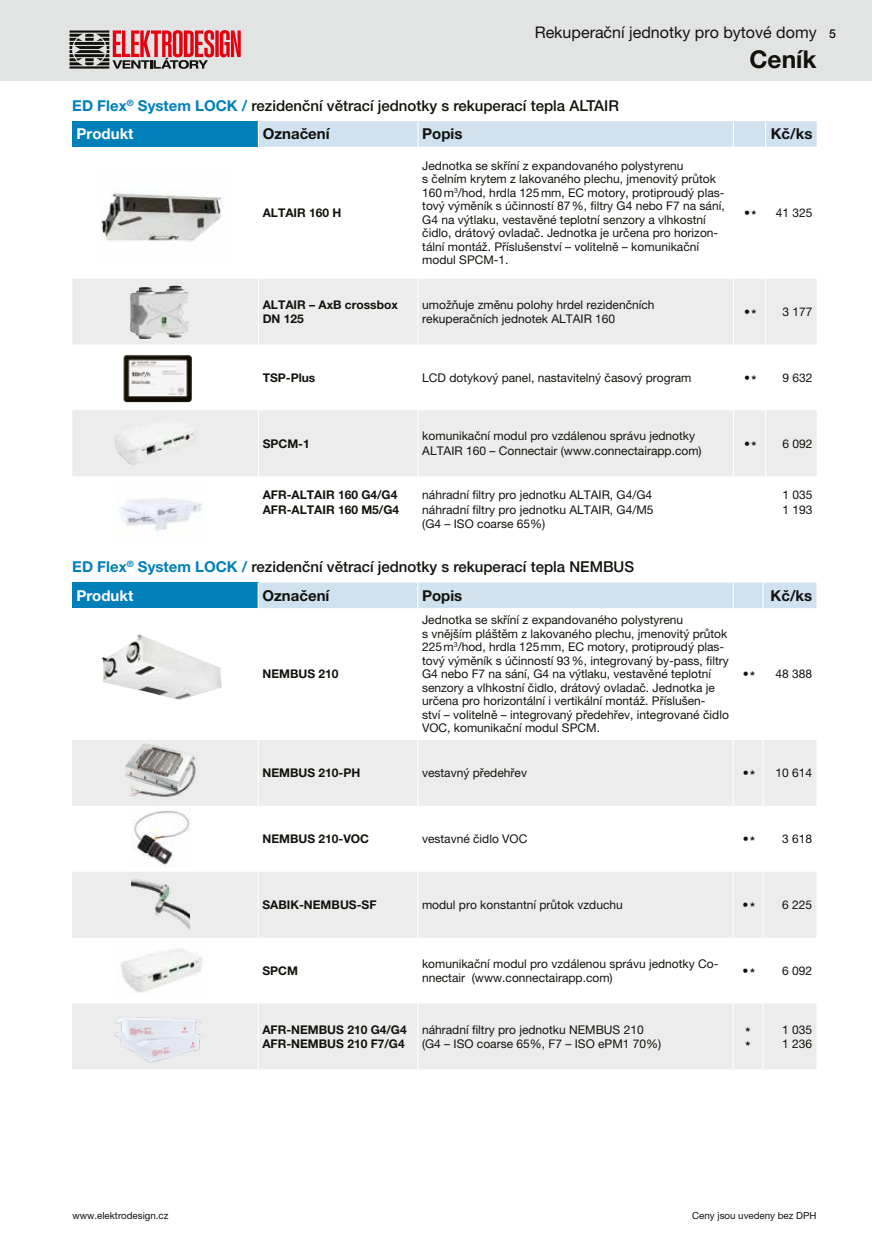
<style>
.page{position:relative;width:872px;height:1246px;background:#fff}
.page>*{position:absolute;margin:0;border:0;box-sizing:border-box;transform-origin:0 0}
.t1{font:700 24.45px "Helvetica Neue LT Pro";color:#12120d}
.t2{font:16.05px "Helvetica Neue LT Pro";color:#12120d}
.t3{font:500 15px "Helvetica Neue LT Pro";color:#12120d}
.t4{font:700 15px "Helvetica Neue LT Pro";color:#12120d}
.t5{font:700 15px "Helvetica Neue LT Pro";color:#fff}
.t6{font:500 12.3px "Helvetica Neue LT Pro";color:#12120d}
.t7{font:12px/13.5px "Helvetica Neue LT Pro";color:#12120d}
.t8{font:700 12px/14.4px "Helvetica Neue LT Pro";color:#12120d}
.t9{font:9.75px "Helvetica Neue LT Pro";color:#12120d}
.s1{font-weight:700;color:#007fb9}
.s2{font-weight:700}
</style>
<div class="page">
<img style="left:119px;top:498px;width:83px;height:33px">
<div style="left:0;top:0;width:872px;height:80px;background:#e2e3e3"></div>
<svg style="left:215px;top:30px;width:4px;height:27px"></svg>
<svg style="left:220px;top:30px;width:21px;height:27px"></svg>
<svg style="left:70px;top:30px;width:144px;height:39px"></svg>
<div style="left:72px;top:583px;width:186px;height:25px;background:#007fb9"></div>
<svg style="left:72px;top:740px;width:744px;height:329px;fill:#ececec"></svg>
<div style="left:258px;top:583px;width:558px;height:25px;background:#d0e1f0"></div>
<hr style="left:258px;top:740px;width:1px;height:66px;background:#fff">
<hr style="left:417px;top:740px;width:1px;height:66px;background:#fff">
<hr style="left:732px;top:740px;width:1px;height:66px;background:#fff">
<hr style="left:762px;top:740px;width:1px;height:66px;background:#fff">
<hr style="left:258px;top:806px;width:1px;height:66px;background:#fff">
<hr style="left:417px;top:806px;width:1px;height:66px;background:#fff">
<hr style="left:732px;top:806px;width:1px;height:66px;background:#fff">
<hr style="left:762px;top:806px;width:1px;height:66px;background:#fff">
<hr style="left:258px;top:872px;width:1px;height:66px;background:#fff">
<hr style="left:417px;top:872px;width:1px;height:66px;background:#fff">
<hr style="left:732px;top:872px;width:1px;height:66px;background:#fff">
<hr style="left:762px;top:872px;width:1px;height:66px;background:#fff">
<hr style="left:258px;top:938px;width:1px;height:65px;background:#fff">
<hr style="left:417px;top:938px;width:1px;height:65px;background:#fff">
<hr style="left:732px;top:938px;width:1px;height:65px;background:#fff">
<hr style="left:762px;top:938px;width:1px;height:65px;background:#fff">
<hr style="left:258px;top:1003px;width:1px;height:66px;background:#fff">
<hr style="left:417px;top:1003px;width:1px;height:66px;background:#fff">
<hr style="left:732px;top:1003px;width:1px;height:66px;background:#fff">
<hr style="left:762px;top:1003px;width:1px;height:66px;background:#fff">
<div style="left:72px;top:121px;width:186px;height:26px;background:#007fb9"></div>
<svg style="left:72px;top:279px;width:744px;height:197px;fill:#ececec"></svg>
<svg style="left:258px;top:121px;width:558px;height:26px;background:#d1e1f0"></svg>
<hr style="left:258px;top:279px;width:1px;height:65px;background:#fff">
<hr style="left:417px;top:279px;width:1px;height:65px;background:#fff">
<hr style="left:733px;top:279px;width:1px;height:65px;background:#fff">
<hr style="left:765px;top:279px;width:1px;height:65px;background:#fff">
<hr style="left:258px;top:344px;width:1px;height:66px;background:#fff">
<hr style="left:417px;top:344px;width:1px;height:66px;background:#fff">
<hr style="left:733px;top:344px;width:1px;height:66px;background:#fff">
<hr style="left:765px;top:344px;width:1px;height:66px;background:#fff">
<hr style="left:258px;top:410px;width:1px;height:66px;background:#fff">
<hr style="left:417px;top:410px;width:1px;height:66px;background:#fff">
<hr style="left:733px;top:410px;width:1px;height:66px;background:#fff">
<hr style="left:765px;top:410px;width:1px;height:66px;background:#fff">
<img style="left:101px;top:634px;width:121px;height:66px">
<img style="left:101px;top:188px;width:121px;height:54px">
<img style="left:124px;top:742px;width:75px;height:58px">
<img style="left:131px;top:807px;width:61px;height:61px">
<img style="left:131px;top:872px;width:58px;height:60px">
<img style="left:115px;top:941px;width:92px;height:54px">
<img style="left:114px;top:419px;width:83px;height:47px">
<img style="left:123px;top:355px;width:69px;height:47px">
<img style="left:130px;top:286px;width:59px;height:53px">
<img style="left:113px;top:1009px;width:93px;height:56px">
<h2 class="t2" style="left:534px;top:23px;width:283px">Rekuperační jednotky pro bytové domy</h2>
<h1 class="t1" style="left:749px;top:44px;width:69px">Ceník</h1>
<p class="t3" style="left:72px;top:96px;width:548px"><span class="s1">ED Flex</span><sup>®</sup> <span class="s1">System LOCK /</span> rezidenční větrací jednotky s rekuperací tepla ALTAIR</p>
<p class="t5" style="left:77px;top:125px;width:58px">Produkt</p>
<p class="t4" style="left:263px;top:125px;width:68px">Označení</p>
<p class="t4" style="left:422px;top:125px;width:42px">Popis</p>
<p class="t4" style="left:770px;top:125px;width:43px">Kč/ks</p>
<p class="t8" style="left:263px;top:205px;width:80px">ALTAIR 160 H</p>
<p class="t7" style="left:422px;top:158px;width:304px">Jednotka se skříní z expandovaného polystyrenu<br>s čelním krytem z lakovaného plechu, jmenovitý průtok 160m<sup>3</sup>/hod, hrdla 125mm, EC motory, protiproudý plas&shy;tový výměník s účinností 87%, filtry G4 nebo F7 na sání, G4 na výtlaku, vestavěné teplotní senzory a vlhkostní čidlo, drátový ovladač. Jednotka je určena pro horizon&shy;tální montáž. Příslušenství – volitelně – komunikační modul SPCM-1.</p>
<p class="t7" style="left:744px;top:206px;width:14px">•<span class="s2">*</span></p>
<p class="t7" style="left:775px;top:206px;width:38px">41 325</p>
<p class="t6" style="left:829px;top:27px;width:8px">5</p>
<p class="t8" style="left:263px;top:297px;width:137px">ALTAIR – AxB crossbox<br>DN 125</p>
<p class="t7" style="left:422px;top:298px;width:234px">umožňuje změnu polohy hrdel rezidenčních rekuperačních jednotek ALTAIR 160</p>
<p class="t7" style="left:744px;top:305px;width:14px">•<span class="s2">*</span></p>
<p class="t7" style="left:782px;top:305px;width:32px">3 177</p>
<p class="t8" style="left:263px;top:370px;width:54px">TSP-Plus</p>
<p class="t7" style="left:422px;top:370px;width:270px">LCD dotykový panel, nastavitelný časový program</p>
<p class="t7" style="left:744px;top:370px;width:14px">•<span class="s2">*</span></p>
<p class="t7" style="left:782px;top:370px;width:32px">9 632</p>
<p class="t8" style="left:263px;top:436px;width:49px">SPCM-1</p>
<p class="t7" style="left:422px;top:429px;width:281px;line-height:14.4px">komunikační modul pro vzdálenou správu jednotky<br>ALTAIR 160 – Connectair (www.connectairapp.com)</p>
<p class="t7" style="left:744px;top:436px;width:14px">•<span class="s2">*</span></p>
<p class="t7" style="left:782px;top:436px;width:32px">6 092</p>
<p class="t8" style="left:263px;top:487px;width:138px">AFR-ALTAIR 160 G4/G4<br>AFR-ALTAIR 160 M5/G4</p>
<p class="t7" style="left:422px;top:487px;width:233px;line-height:14.4px;text-align:justify">náhradní filtry pro jednotku ALTAIR, G4/G4 náhradní filtry pro jednotku ALTAIR, G4/M5 (G4 – ISO coarse 65%)</p>
<p class="t7" style="left:782px;top:487px;width:32px;line-height:14.4px">1 035<br>1 193</p>
<p class="t3" style="left:72px;top:558px;width:563px"><span class="s1">ED Flex</span><sup>®</sup> <span class="s1">System LOCK /</span> rezidenční větrací jednotky s rekuperací tepla NEMBUS</p>
<p class="t5" style="left:76px;top:586px;width:58px">Produkt</p>
<p class="t4" style="left:262px;top:586px;width:68px">Označení</p>
<p class="t4" style="left:422px;top:586px;width:42px">Popis</p>
<p class="t4" style="left:770px;top:586px;width:43px">Kč/ks</p>
<p class="t8" style="left:262px;top:666px;width:78px">NEMBUS 210</p>
<p class="t7" style="left:422px;top:613px;width:308px">Jednotka se skříní z expandovaného polystyrenu<br>s vnějším pláštěm z lakovaného plechu, jmenovitý průtok 225m<sup>3</sup>/hod, hrdla 125mm, EC motory, protiproudý plas&shy;tový výměník s účinností 93%, integrovaný by-pass, filtry G4 nebo F7 na sání, G4 na výtlaku, vestavěné teplotní senzory a vlhkostní čidlo, drátový ovladač. Jednotka je určena pro horizontální i vertikální montáž. Příslušen-<br>ství – volitelně – integrovaný předehřev, integrované čidlo VOC, komunikační modul SPCM.</p>
<p class="t7" style="left:742px;top:667px;width:14px">•<span class="s2">*</span></p>
<p class="t7" style="left:775px;top:667px;width:38px">48 388</p>
<p class="t8" style="left:262px;top:765px;width:99px">NEMBUS 210-PH</p>
<p class="t7" style="left:422px;top:766px;width:106px">vestavný předehřev</p>
<p class="t7" style="left:742px;top:766px;width:14px">•<span class="s2">*</span></p>
<p class="t7" style="left:775px;top:766px;width:38px">10 614</p>
<p class="t8" style="left:262px;top:831px;width:108px">NEMBUS 210-VOC</p>
<p class="t7" style="left:422px;top:832px;width:107px">vestavné čidlo VOC</p>
<p class="t7" style="left:742px;top:832px;width:14px">•<span class="s2">*</span></p>
<p class="t7" style="left:782px;top:832px;width:32px">3 618</p>
<p class="t8" style="left:262px;top:897px;width:116px">SABIK-NEMBUS-SF</p>
<p class="t7" style="left:422px;top:898px;width:202px">modul pro konstantní průtok vzduchu</p>
<p class="t7" style="left:742px;top:898px;width:14px">•<span class="s2">*</span></p>
<p class="t7" style="left:782px;top:898px;width:32px">6 225</p>
<p class="t8" style="left:262px;top:963px;width:37px">SPCM</p>
<p class="t7" style="left:422px;top:956px;width:298px;line-height:14.4px">komunikační modul pro vzdálenou správu jednotky Co&shy;nnectair (www.connectairapp.com)</p>
<p class="t7" style="left:742px;top:964px;width:14px">•<span class="s2">*</span></p>
<p class="t7" style="left:782px;top:964px;width:32px">6 092</p>
<p class="t8" style="left:262px;top:1022px;width:146px">AFR-NEMBUS 210 G4/G4<br>AFR-NEMBUS 210 F7/G4</p>
<p class="t7" style="left:422px;top:1022px;width:241px;line-height:14.4px">náhradní filtry pro jednotku NEMBUS 210 (G4 – ISO coarse 65%, F7 – ISO ePM1 70%)</p>
<p class="t8" style="left:745px;top:1024px;width:6px">* *</p>
<p class="t7" style="left:782px;top:1022px;width:32px;line-height:14.4px">1 035<br>1 236</p>
<p class="t9" style="left:72px;top:1209px;width:98px">www.elektrodesign.cz</p>
<p class="t9" style="left:692px;top:1209px;width:126px">Ceny jsou uvedeny bez DPH</p>
</div>
